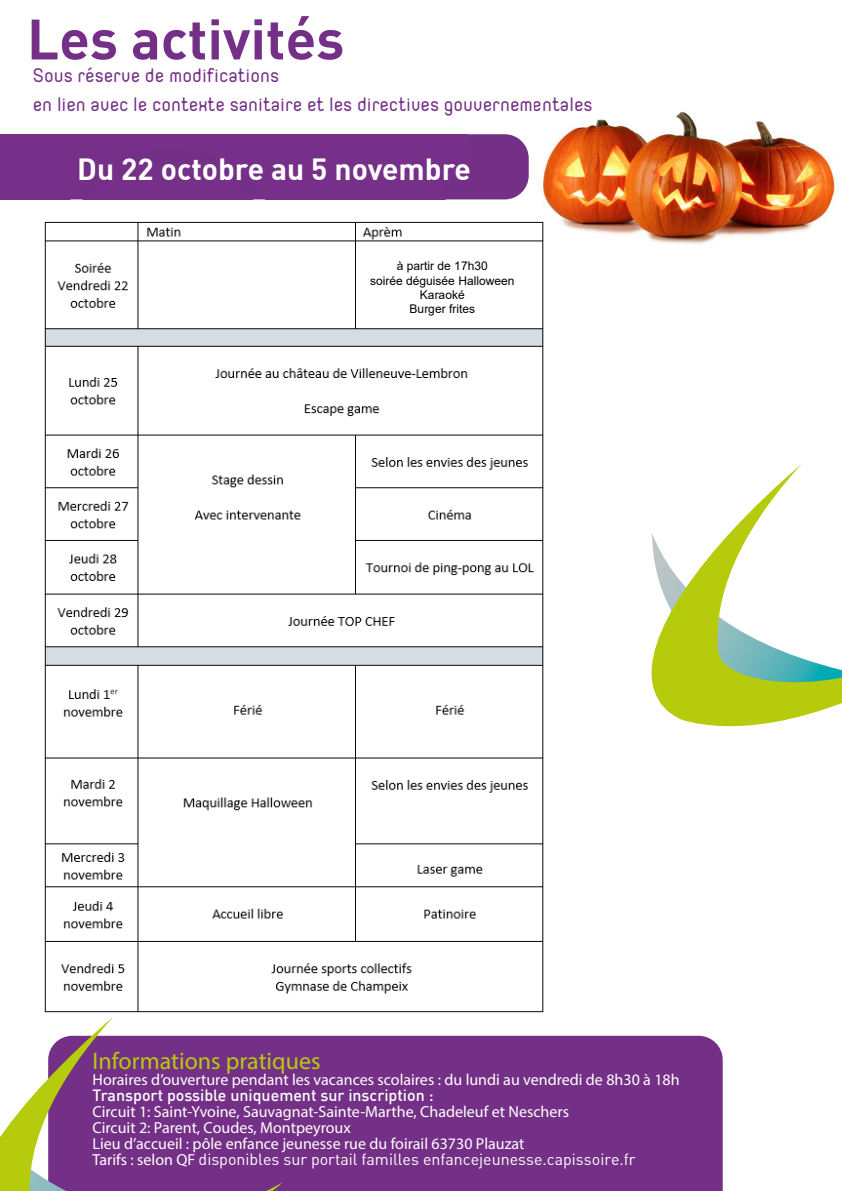
<style>
.page{position:relative;width:842px;height:1191px;background:#fff}
.page>*{position:absolute;margin:0;border:0;box-sizing:border-box;transform-origin:0 0}
.t1{font:700 56px "DIN";color:#742f86}
.t2{font:700 30px "DIN";color:#fff}
.t3{font:24px/28.8px "Orev Edge";color:#742f86}
.t4{font:24px "Myriad Pro";color:#b6cb0c}
.t5{font:16px/16px "Myriad Pro";color:#fff}
.t6{font:16px "DIN Alternate";color:#fff}
.t7{font:500 16px "DIN";color:#fff}
.t8{font:12px/14.4px "Arial";color:#000;text-align:center}
.s1{font-family:"Myriad Pro"}
</style>
<div class="page">
<div style="left:0;top:134px;width:529px;height:65px;background:#773089"></div>
<div style="left:282px;top:1035px;width:441px;height:156px;background:#742f86"></div>
<svg style="left:0;top:1016px;width:282px;height:175px;fill:#742f86"></svg>
<img style="left:44px;top:222px;width:500px;height:791px">
<img style="left:534px;top:111px;width:301px;height:138px">
<svg style="left:651px;top:464px;width:191px;height:263px"></svg>
<div style="left:149px;top:246px;width:196px;height:73px;background:#fff"></div>
<h1 class="t1" style="left:27px;top:3px;width:319px">Les activités</h1>
<h3 class="t3" style="left:33px;top:60px;width:561px">Sous réserve de modifications<br>en lien avec le contexte sanitaire et les directives gouvernementales</h3>
<h2 class="t2" style="left:77px;top:149px;width:395px">Du 22 octobre au 5 novembre</h2>
<p class="t8" style="left:370px;top:259px;width:146px">à partir de 17h30<br>soirée déguisée Halloween<br>Karaoké<br>Burger frites</p>
<h3 class="t4" style="left:93px;top:1045px;width:229px">Informations pratiques</h3>
<p class="t5" style="left:93px;top:1071px;width:589px">Horaires d’ouverture pendant les vacances scolaires : du lundi au vendredi de 8h30 à 18h</p>
<p class="t7" style="left:93px;top:1084px;width:342px">Transport possible uniquement sur inscription :</p>
<p class="t5" style="left:93px;top:1103px;width:478px">Circuit 1: Saint-Yvoine, Sauvagnat-Sainte-Marthe, Chadeleuf et Neschers<br>Circuit 2: Parent, Coudes, Montpeyroux<br>Lieu d’accueil : pôle enfance jeunesse rue du foirail 63730 Plauzat</p>
<p class="t6" style="left:93px;top:1148px;width:545px"><span class="s1">Tarifs : selon QF</span> disponibles sur portail familles enfancejeunesse.capissoire.fr</p>
</div>
